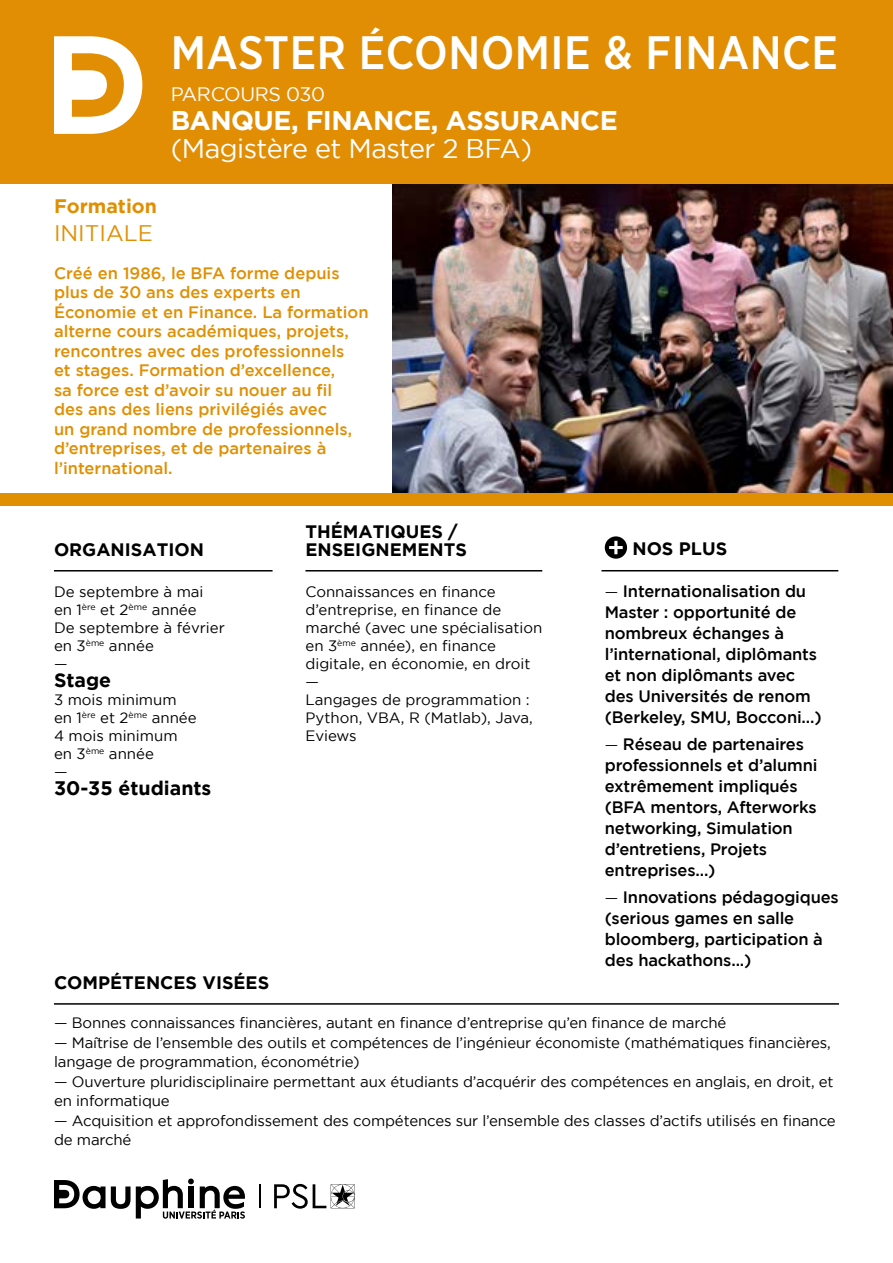
<style>
.page{position:relative;width:893px;height:1263px;background:#fff}
.page>*{position:absolute;margin:0;border:0;box-sizing:border-box;transform-origin:0 0}
.t1{font:500 46.8px "Gotham Narrow";letter-spacing:.01em;color:#fff}
.t2{font:700 27px "Gotham";letter-spacing:-.02em;color:#fff}
.t3{font:27px "Gotham";letter-spacing:-.02em;color:#fff}
.t4{font:22.5px "Gotham";color:#e18f02}
.t5{font:700 19.5px "Gotham";color:#000}
.t6{font:19.5px "Gotham";letter-spacing:-.02em;color:#fff}
.t7{font:700 19.5px "Gotham";color:#e18f02}
.t8{font:700 18px/18px "Gotham";color:#000}
.t9{font:500 16.5px/21px "Gotham";letter-spacing:-.01em;color:#000}
.t10{font:500 16.5px/19.5px "Gotham";color:#e18f02}
.t11{font:15px/18px "Gotham";letter-spacing:-.01em;color:#000}
.s1{font-weight:400;font-size:15px}
</style>
<div class="page">
<img style="left:392px;top:183px;width:501px;height:310px">
<div style="left:0;top:0;width:893px;height:183px;background:#e18e05"></div>
<div style="left:0;top:493px;width:893px;height:13px;background:#e18f02"></div>
<svg style="left:259px;top:1184px;width:1px;height:24px"></svg>
<svg style="left:54px;top:1178px;width:191px;height:40px"></svg>
<svg style="left:274px;top:1184px;width:81px;height:25px"></svg>
<svg style="left:54px;top:36px;width:88px;height:98px"></svg>
<hr style="left:54px;top:1003px;width:785px;height:2px;background:#000">
<hr style="left:305px;top:570px;width:237px;height:1px;background:#000">
<hr style="left:54px;top:570px;width:219px;height:1px;background:#000">
<div style="left:605px;top:536px;width:22px;height:23px;background:#000;border-radius:50%"></div>
<svg style="left:609px;top:541px;width:14px;height:13px"></svg>
<hr style="left:601px;top:570px;width:237px;height:1px;background:#000">
<h1 class="t1" style="left:171px;top:23px;width:669px">MASTER ÉCONOMIE &amp; FINANCE</h1>
<h3 class="t6" style="left:171px;top:83px;width:156px">PARCOURS 030</h3>
<h2 class="t2" style="left:171px;top:104px;width:449px">BANQUE, FINANCE, ASSURANCE</h2>
<h2 class="t3" style="left:171px;top:134px;width:363px">(Magistère et Master 2 BFA)</h2>
<h3 class="t7" style="left:54px;top:194px;width:105px">Formation</h3>
<h3 class="t4" style="left:54px;top:221px;width:100px">INITIALE</h3>
<p class="t10" style="left:54px;top:263px;width:316px">Créé en 1986, le BFA forme depuis plus de 30 ans des experts en Économie et en Finance. La formation alterne cours académiques, projets, rencontres avec des professionnels<br>et stages. Formation d’excellence,<br>sa force est d’avoir su nouer au fil<br>des ans des liens privilégiés avec<br>un grand nombre de professionnels, d’entreprises, et de partenaires à l’international.</p>
<p class="t8" style="left:54px;top:540px;width:151px">ORGANISATION</p>
<p class="t11" style="left:54px;top:583px;width:172px">De septembre à mai en 1<sup>ère</sup> et 2<sup>ème</sup> année<br>De septembre à février en 3<sup>ème</sup> année<br>—</p>
<h3 class="t5" style="left:54px;top:669px;width:59px">Stage</h3>
<p class="t11" style="left:54px;top:691px;width:144px">3 mois minimum en 1<sup>ère</sup> et 2<sup>ème</sup> année<br>4 mois minimum en 3<sup>ème</sup> année<br>—</p>
<h3 class="t5" style="left:54px;top:777px;width:159px">30-35 étudiants</h3>
<p class="t8" style="left:305px;top:522px;width:163px">THÉMATIQUES /<br>ENSEIGNEMENTS</p>
<p class="t11" style="left:305px;top:582px;width:238px">Connaissances en finance d’entreprise, en finance de marché (avec une spécialisation en 3<sup>ème</sup> année), en finance digitale, en économie, en droit —<br>Langages de programmation :<br>Python, VBA, R (Matlab), Java,<br>Eviews</p>
<p class="t8" style="left:54px;top:973px;width:217px">COMPÉTENCES VISÉES</p>
<p class="t8" style="left:632px;top:539px;width:96px">NOS PLUS</p>
<p class="t9" style="left:605px;top:581px;width:218px"><span class="s1">—</span> Internationalisation du<br>Master : opportunité de nombreux échanges à l’international, diplômants et non diplômants avec des Universités de renom (Berkeley, SMU, Bocconi...)</p>
<p class="t9" style="left:605px;top:734px;width:214px"><span class="s1">—</span> Réseau de partenaires professionnels et d’alumni extrêmement impliqués (BFA mentors, Afterworks networking, Simulation d’entretiens, Projets entreprises...)</p>
<p class="t9" style="left:605px;top:887px;width:236px"><span class="s1">—</span> Innovations pédagogiques (serious games en salle bloomberg, participation à des hackathons...)</p>
<p class="t11" style="left:54px;top:1014px;width:674px">— Bonnes connaissances financières, autant en finance d’entreprise qu’en finance de marché</p>
<p class="t11" style="left:54px;top:1032px;width:778px;line-height:19.5px">— Maîtrise de l’ensemble des outils et compétences de l’ingénieur économiste (mathématiques financières, langage de programmation, économétrie)</p>
<p class="t11" style="left:54px;top:1071px;width:781px;line-height:19.5px">— Ouverture pluridisciplinaire permettant aux étudiants d’acquérir des compétences en anglais, en droit, et en informatique</p>
<p class="t11" style="left:54px;top:1110px;width:783px;line-height:19.5px">— Acquisition et approfondissement des compétences sur l’ensemble des classes d’actifs utilisés en finance de marché</p>
</div>
